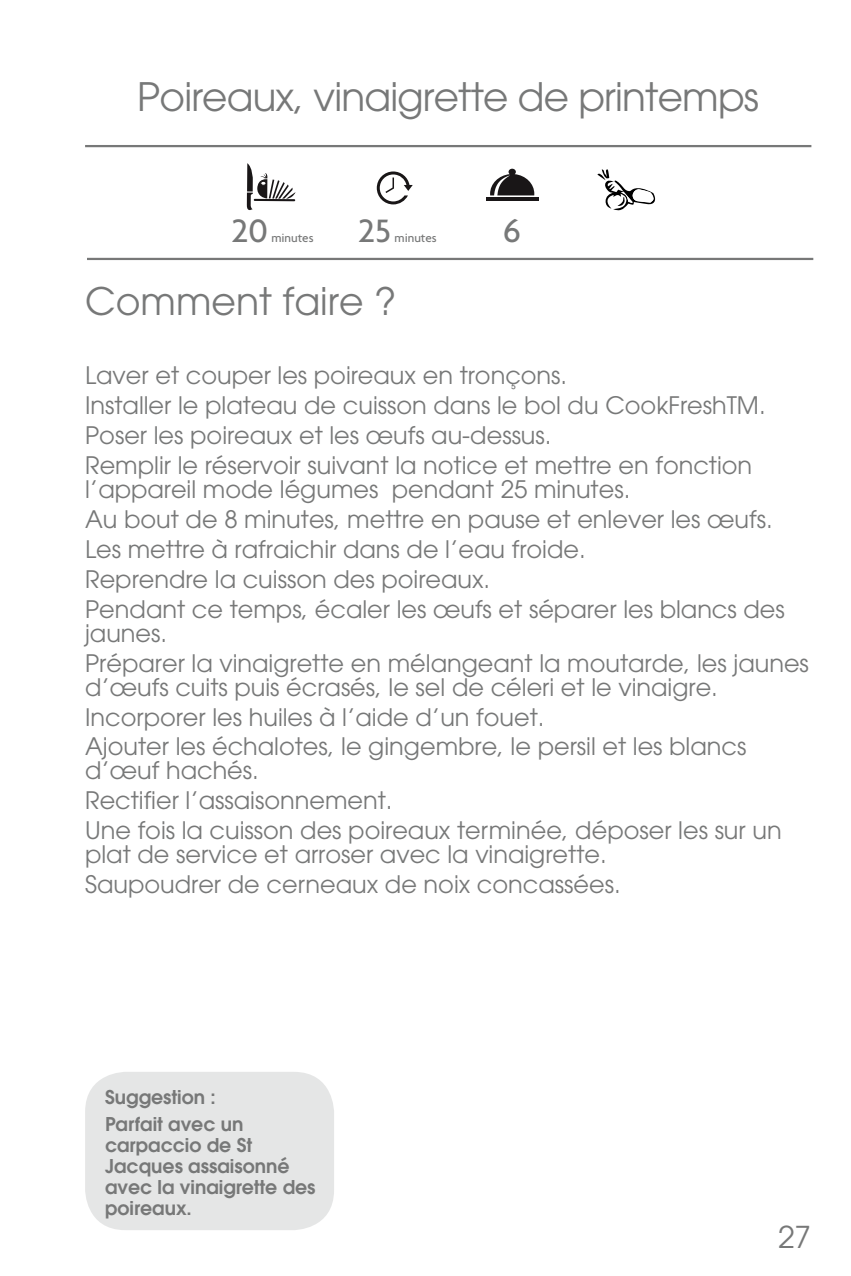
<style>
.page{position:relative;width:851px;height:1276px;background:#fff}
.page>*{position:absolute;margin:0;border:0;box-sizing:border-box;transform-origin:0 0}
.t1{font:39px "Avant Garde";letter-spacing:-.02em;color:#777878}
.t2{font:37.8px "Avant Garde";color:#777878}
.t3{font:500 35.1px "Agenda";color:#777878}
.t4{font:30px "Avant Garde";color:#777878}
.t5{font:24px/30px "Avant Garde";color:#777878}
.t6{font:600 18.9px/21px "Avant Garde";color:#777878}
.t7{font:500 12.9px "Agenda";color:#777878}
</style>
<div class="page">
<hr style="left:85px;top:145px;width:726px;height:2px;background:#777878">
<svg style="left:247px;top:163px;width:48px;height:47px"></svg>
<svg style="left:377px;top:171px;width:35px;height:33px"></svg>
<svg style="left:490px;top:169px;width:44px;height:26px"></svg>
<hr style="left:486px;top:197px;width:52px;height:4px;background:#191617">
<hr style="left:87px;top:258px;width:726px;height:2px;background:#777878">
<div style="left:85px;top:1071px;width:249px;height:159px;background:#e5e6e6;border-radius:40px"></div>
<svg style="left:597px;top:169px;width:59px;height:42px"></svg>
<h1 class="t1" style="left:137px;top:73px;width:623px">Poireaux, vinaigrette de printemps</h1>
<h3 class="t3" style="left:231px;top:209px;width:38px">20</h3>
<p class="t7" style="left:271px;top:230px;width:44px">minutes</p>
<h3 class="t3" style="left:358px;top:209px;width:34px">25</h3>
<p class="t7" style="left:394px;top:230px;width:44px">minutes</p>
<h2 class="t2" style="left:85px;top:279px;width:313px">Comment faire ?</h2>
<h3 class="t3" style="left:503px;top:209px;width:19px">6</h3>
<p class="t5" style="left:85px;top:360px;width:682px">Laver et couper les poireaux en tronçons.<br>Installer le plateau de cuisson dans le bol du CookFreshTM.<br>Poser les poireaux et les œufs au-dessus.<br>Remplir le réservoir suivant la notice et mettre en fonction</p>
<p class="t5" style="left:85px;top:474px;width:701px">l’appareil mode légumes pendant 25 minutes.<br>Au bout de 8 minutes, mettre en pause et enlever les œufs.<br>Les mettre à rafraichir dans de l’eau froide.<br>Reprendre la cuisson des poireaux.<br>Pendant ce temps, écaler les œufs et séparer les blancs des</p>
<p class="t5" style="left:85px;top:618px;width:725px">jaunes.<br>Préparer la vinaigrette en mélangeant la moutarde, les jaunes</p>
<p class="t5" style="left:85px;top:672px;width:662px">d’œufs cuits puis écrasés, le sel de céleri et le vinaigre.<br>Incorporer les huiles à l’aide d’un fouet.<br>Ajouter les échalotes, le gingembre, le persil et les blancs</p>
<p class="t5" style="left:85px;top:755px;width:698px">d’œuf hachés.<br>Rectifier l’assaisonnement.<br>Une fois la cuisson des poireaux terminée, déposer les sur un</p>
<p class="t5" style="left:85px;top:839px;width:537px">plat de service et arroser avec la vinaigrette.<br>Saupoudrer de cerneaux de noix concassées.</p>
<p class="t6" style="left:105px;top:1083px;width:140px;line-height:27px">Suggestion :<br>Parfait avec un</p>
<p class="t6" style="left:105px;top:1134px;width:212px">carpaccio de St<br>Jacques assaisonné avec la vinaigrette des poireaux.</p>
<p class="t4" style="left:777px;top:1219px;width:35px">27</p>
</div>
